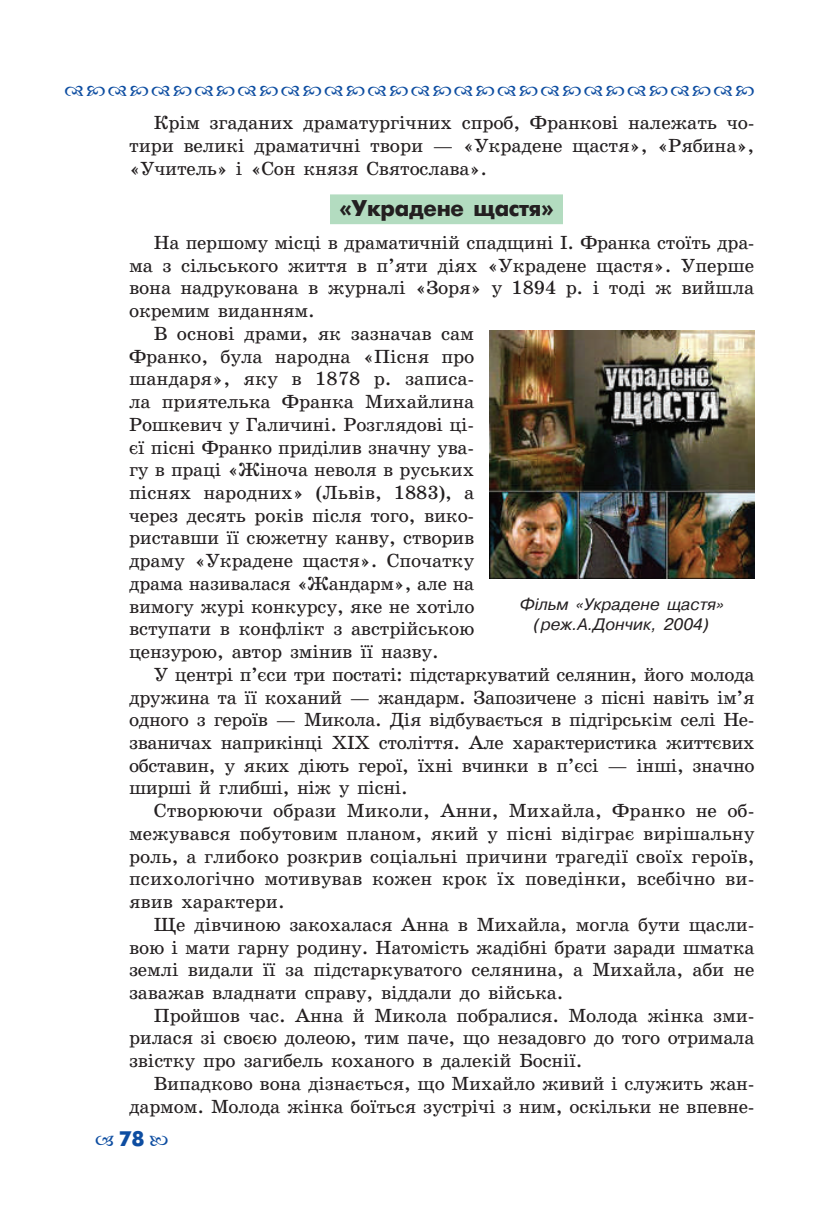
<style>
.page{position:relative;width:834px;height:1221px;background:#fff}
.page>*{position:absolute;margin:0;border:0;box-sizing:border-box;transform-origin:0 0}
.t1{font:700 22.75px "Futuris C";letter-spacing:-.01em;color:#231f20}
.t2{font:700 21px "Futuris C";color:#0d4da1}
.t3{font:19.25px/22.8px "School Book C";letter-spacing:-.01em;color:#231f20;text-align:justify}
.t4{font:italic 16.62px/19.9px "Pragmatica C";color:#231f20;text-align:center}
</style>
<div class="page">
<div style="left:330px;top:194px;width:233px;height:30px;background:#b3dcc0"></div>
<img style="left:489px;top:330px;width:265px;height:248px">
<p class="t3" style="left:129px;top:111px;width:627px;text-indent:25px">Крім згаданих драматургічних спроб, Франкові належать чо&shy;тири великі драматичні твори — «Украдене щастя», «Рябина», «Учитель» і «Сон князя Святослава».</p>
<p class="t1" style="left:339px;top:196px;width:215px">«Украдене щастя»</p>
<p class="t3" style="left:154px;top:231px;width:602px">На першому місці в драматичній спадщині І. Франка стоїть дра-</p>
<p class="t3" style="left:129px;top:254px;width:626px">ма з сільського життя в п’яти діях «Украдене щастя». Уперше</p>
<p class="t3" style="left:129px;top:277px;width:626px">вона надрукована в журналі «Зоря» у 1894 р. і тоді ж вийшла</p>
<p class="t3" style="left:129px;top:299px;width:187px">окремим виданням.</p>
<p class="t3" style="left:154px;top:322px;width:322px">В основі драми, як зазначав сам</p>
<p class="t3" style="left:129px;top:345px;width:347px">Франко, була народна «Пісня про</p>
<p class="t3" style="left:129px;top:367px;width:347px">шандаря», яку в 1878 р. записа-</p>
<p class="t3" style="left:129px;top:390px;width:347px">ла приятелька Франка Михайлина</p>
<p class="t3" style="left:129px;top:413px;width:347px">Рошкевич у Галичині. Розглядові ці-</p>
<p class="t3" style="left:129px;top:436px;width:347px">єї пісні Франко приділив значну ува-</p>
<p class="t3" style="left:129px;top:458px;width:346px">гу в праці «Жіноча неволя в руських</p>
<p class="t3" style="left:129px;top:481px;width:346px">піснях народних» (Львів, 1883), а</p>
<p class="t3" style="left:129px;top:504px;width:347px">через десять років після того, вико-</p>
<p class="t3" style="left:129px;top:526px;width:347px">риставши її сюжетну канву, створив</p>
<p class="t3" style="left:129px;top:549px;width:346px">драму «Украдене щастя». Спочатку</p>
<p class="t3" style="left:129px;top:572px;width:346px">драма називалася «Жандарм», але на</p>
<p class="t3" style="left:129px;top:595px;width:347px">вимогу журі конкурсу, яке не хотіло</p>
<p class="t3" style="left:129px;top:617px;width:346px">вступати в конфлікт з австрійською</p>
<p class="t3" style="left:129px;top:640px;width:311px">цензурою, автор змінив її назву.</p>
<p class="t3" style="left:154px;top:663px;width:602px">У центрі п’єси три постаті: підстаркуватий селянин, його молода</p>
<p class="t3" style="left:129px;top:685px;width:626px">дружина та її коханий — жандарм. Запозичене з пісні навіть ім’я</p>
<p class="t3" style="left:129px;top:708px;width:627px">одного з героїв — Микола. Дія відбувається в підгірськім селі Не-</p>
<p class="t3" style="left:129px;top:731px;width:627px">званичах наприкінці ХІХ століття. Але характеристика життєвих</p>
<p class="t3" style="left:129px;top:754px;width:627px">обставин, у яких діють герої, їхні вчинки в п’єсі — інші, значно</p>
<p class="t3" style="left:129px;top:776px;width:280px">ширші й глибші, ніж у пісні.</p>
<p class="t3" style="left:154px;top:799px;width:602px">Створюючи образи Миколи, Анни, Михайла, Франко не об-</p>
<p class="t3" style="left:129px;top:822px;width:626px">межувався побутовим планом, який у пісні відіграє вирішальну</p>
<p class="t3" style="left:129px;top:844px;width:627px">роль, а глибоко розкрив соціальні причини трагедії своїх героїв,</p>
<p class="t3" style="left:129px;top:867px;width:627px">психологічно мотивував кожен крок їх поведінки, всебічно ви-</p>
<p class="t3" style="left:129px;top:890px;width:157px">явив характери.</p>
<p class="t3" style="left:154px;top:913px;width:602px">Ще дівчиною закохалася Анна в Михайла, могла бути щасли-</p>
<p class="t3" style="left:129px;top:935px;width:627px">вою і мати гарну родину. Натомість жадібні брати заради шматка</p>
<p class="t3" style="left:129px;top:958px;width:627px">землі видали її за підстаркуватого селянина, а Михайла, аби не</p>
<p class="t3" style="left:129px;top:981px;width:436px">заважав владнати справу, віддали до війська.</p>
<p class="t3" style="left:154px;top:1003px;width:602px">Пройшов час. Анна й Микола побралися. Молода жінка зми-</p>
<p class="t3" style="left:129px;top:1026px;width:627px">рилася зі своєю долеою, тим паче, що незадовго до того отримала</p>
<p class="t3" style="left:129px;top:1049px;width:455px">звістку про загибель коханого в далекій Боснії.</p>
<p class="t3" style="left:154px;top:1072px;width:602px">Випадково вона дізнається, що Михайло живий і служить жан-</p>
<p class="t3" style="left:129px;top:1094px;width:627px">дармом. Молода жінка боїться зустрічі з ним, оскільки не впевне-</p>
<p class="t4" style="left:519px;top:594px;width:206px">Фільм «Украдене щастя» (реж.А.Дончик, 2004)</p>
<p class="t2" style="left:119px;top:1126px;width:27px">78</p>
</div>
